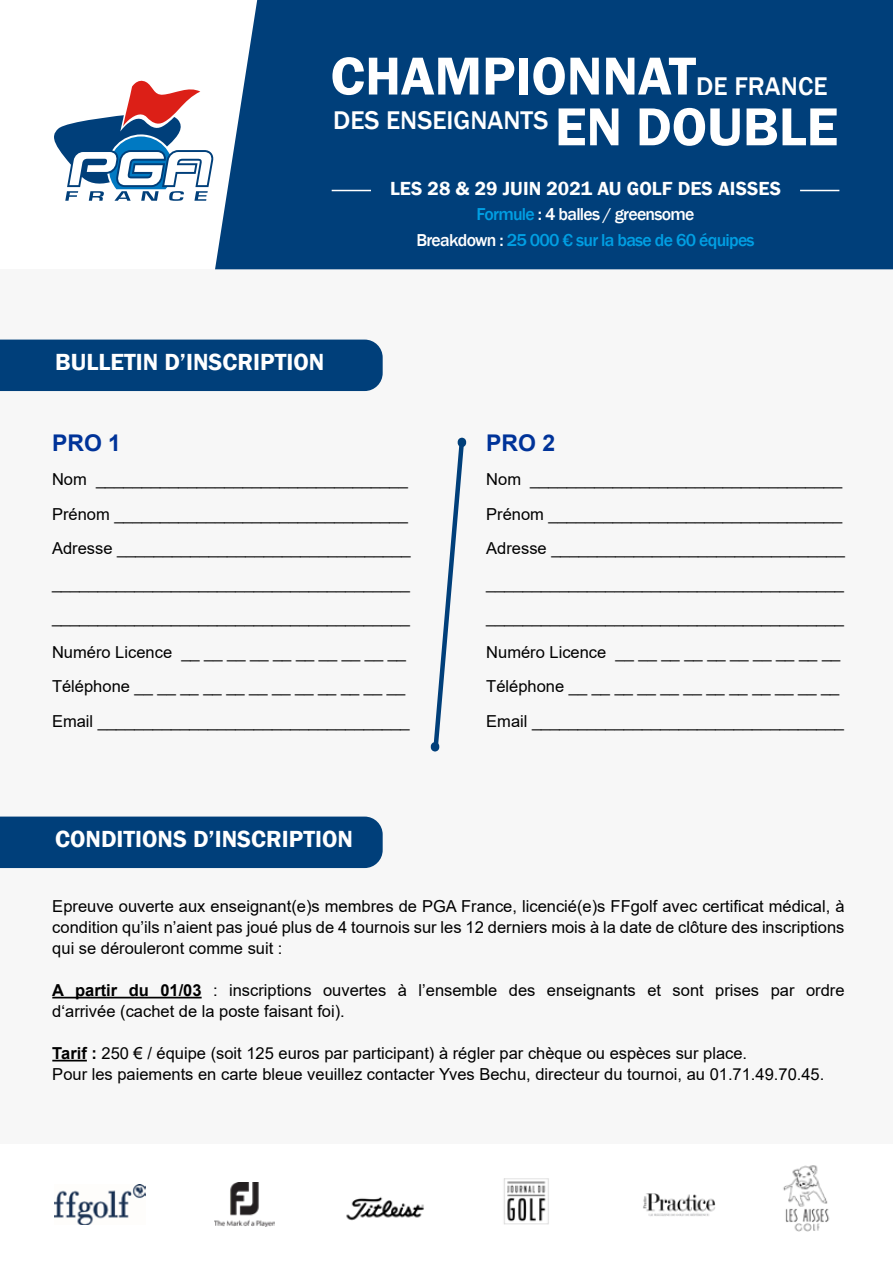
<style>
.page{position:relative;width:893px;height:1263px;background:#fff}
.page>*{position:absolute;margin:0;border:0;box-sizing:border-box;transform-origin:0 0}
.t1{font:600 55.2px/50.7px "Franklin Gothic";color:#fff;text-align:right}
.t2{font:500 26.25px "Franklin Gothic";color:#fff}
.t3{font:600 24px "Franklin Gothic";color:#fff}
.t4{font:700 22.95px "Arial";color:#039}
.t5{font:600 19.5px "Franklin Gothic";letter-spacing:.005em;color:#fff}
.t6{font:500 17.7px/25.5px "Franklin Gothic";letter-spacing:-.04em;color:#009fe3;text-align:center}
.t7{font:16.5px/34.5px "Arial";color:#000}
.s1{font-weight:500;font-size:26.25px}
.s2{color:#fff}
.s3{font-weight:700}
</style>
<div class="page">
<img style="left:503px;top:1178px;width:46px;height:47px">
<img style="left:643px;top:1193px;width:73px;height:23px">
<img style="left:346px;top:1197px;width:78px;height:24px">
<img style="left:215px;top:1182px;width:59px;height:44px">
<img style="left:783px;top:1165px;width:47px;height:67px">
<img style="left:54px;top:1184px;width:92px;height:40px">
<div style="left:215px;top:0;width:678px;height:269px;background:#003f7a"></div>
<svg style="left:54px;top:81px;width:159px;height:120px"></svg>
<div style="left:0;top:269px;width:893px;height:875px;background:#f7f7f7"></div>
<hr style="left:52px;top:997px;width:150px;height:1px;background:#000">
<hr style="left:52px;top:1060px;width:35px;height:1px;background:#000">
<div style="left:0;top:816px;width:383px;height:52px;background:#003f7a"></div>
<div style="left:0;top:340px;width:383px;height:51px;background:#003f7a"></div>
<svg style="left:431px;top:437px;width:36px;height:314px"></svg>
<hr style="left:332px;top:190px;width:39px;height:1px;background:#fff">
<hr style="left:800px;top:190px;width:39px;height:1px;background:#fff">
<h1 class="t1" style="left:330px;top:51px;width:509px">CHAMPIONNAT<span class="s1">DE FRANCE<br></span>EN DOUBLE</h1>
<h2 class="t2" style="left:333px;top:104px;width:217px">DES ENSEIGNANTS</h2>
<h3 class="t3" style="left:55px;top:347px;width:271px">BULLETIN D’INSCRIPTION</h3>
<p class="t5" style="left:390px;top:176px;width:393px">LES 28 &amp; 29 JUIN 2021 AU GOLF DES AISSES</p>
<p class="t6" style="left:416px;top:202px;width:340px">Formule <span class="s2">: 4 balles / greensome<br>Breakdown :</span> 25 000 € sur la base de 60 équipes</p>
<h3 class="t4" style="left:52px;top:426px;width:71px">PRO 1</h3>
<p class="t7" style="left:52px;top:462px;width:360px">Nom __________________________________ Prénom ________________________________ Adresse ________________________________ _______________________________________ _______________________________________ Numéro Licence __ __ __ __ __ __ __ __ __ __ Téléphone __ __ __ __ __ __ __ __ __ __ __ __ Email __________________________________</p>
<h3 class="t3" style="left:55px;top:824px;width:299px">CONDITIONS D’INSCRIPTION</h3>
<h3 class="t4" style="left:486px;top:426px;width:71px">PRO 2</h3>
<p class="t7" style="left:486px;top:462px;width:360px">Nom __________________________________ Prénom ________________________________ Adresse ________________________________ _______________________________________ _______________________________________ Numéro Licence __ __ __ __ __ __ __ __ __ __ Téléphone __ __ __ __ __ __ __ __ __ __ __ __ Email __________________________________</p>
<p class="t7" style="left:52px;top:895px;width:794px;line-height:21px;text-align:justify">Epreuve ouverte aux enseignant(e)s membres de PGA France, licencié(e)s FFgolf avec certificat médical, à condition qu’ils n’aient pas joué plus de 4 tournois sur les 12 derniers mois à la date de clôture des inscriptions qui se dérouleront comme suit :</p>
<p class="t7" style="left:52px;top:979px;width:794px;line-height:21px"><span class="s3">A partir du 01/03</span> : inscriptions ouvertes à l’ensemble des enseignants et sont prises par ordre d‘arrivée (cachet de la poste faisant foi).</p>
<p class="t7" style="left:52px;top:1042px;width:773px;line-height:21px"><span class="s3">Tarif :</span> 250 € / équipe (soit 125 euros par participant) à régler par chèque ou espèces sur place.<br>Pour les paiements en carte bleue veuillez contacter Yves Bechu, directeur du tournoi, au 01.71.49.70.45.</p>
</div>
